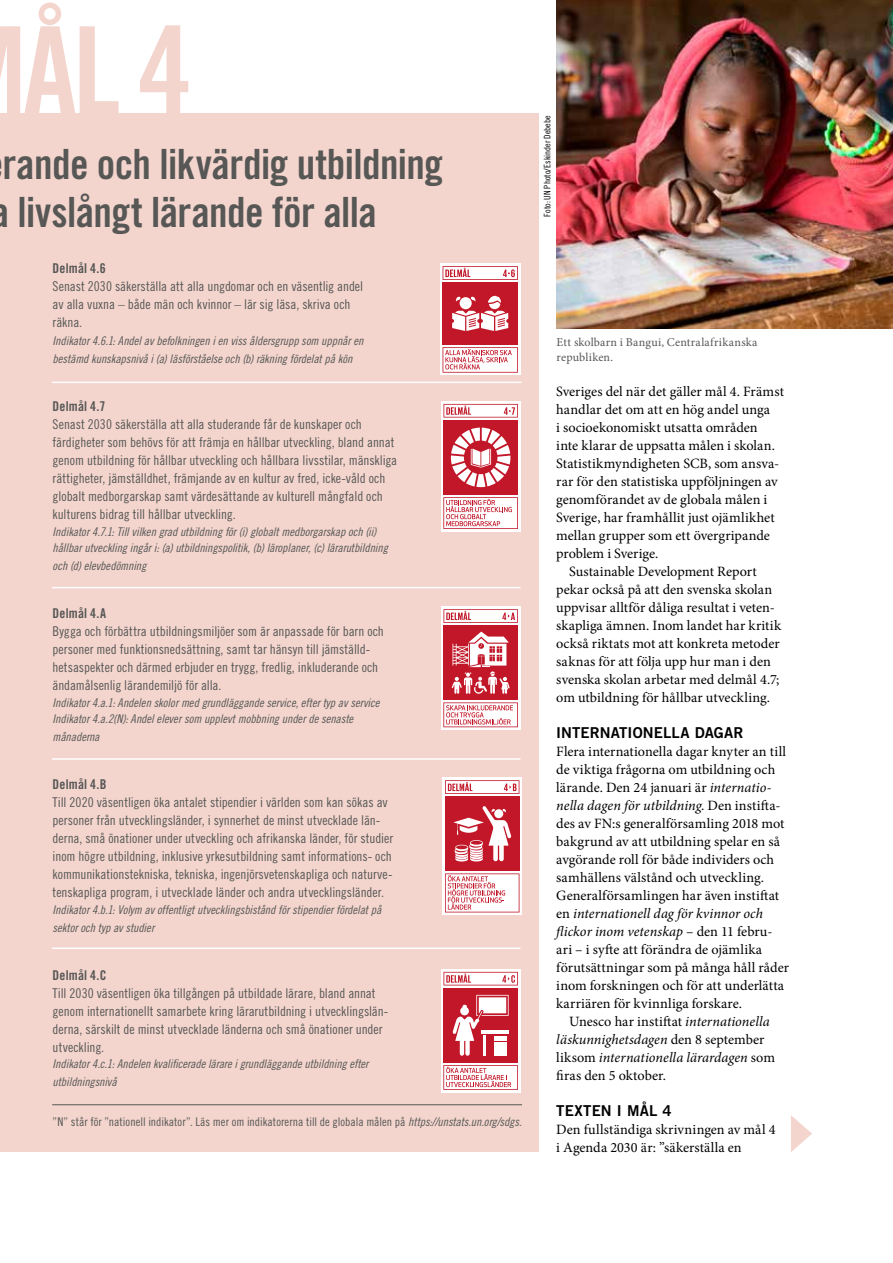
<style>
.page{position:relative;width:893px;height:1263px;background:#fff}
.page>*{position:absolute;margin:0;border:0;box-sizing:border-box;transform-origin:0 0}
.t1{font:41.7px/47.1px "Trade Gothic LT Std Bd Cn 20";letter-spacing:-.015em;color:#575756}
.t2{font:15px "Trade Gothic LT Std Bd 2";letter-spacing:.005em;color:#000}
.t3{font:14.25px/18px "Minion Pro";color:#000}
.t4{font:italic 14.25px/18px "Minion Pro";color:#000}
.t5{font:13.5px/18px "Trade Gothic LT Std Cn 18";letter-spacing:-.005em;color:#575756}
.t6{font:13.5px "Trade Gothic LT Std Bd Cn 20";letter-spacing:.015em;color:#575756}
.t7{font:12px/18px "Trade Gothic LT Std Cn 18 Obl";letter-spacing:-.005em;color:#575756}
.t8{font:12px "Trade Gothic LT Std Cn 18";color:#575756}
.t9{font:12px/15px "Minion Pro";letter-spacing:.01em;color:#575756}
.t10{font:9px "Trade Gothic LT Std Cn 18";letter-spacing:.005em;color:#000}
.s1{font-family:"Trade Gothic LT Std Cn 18 Obl"}
.s2{font-style:italic}
.s3{font-style:normal}
</style>
<div class="page">
<div style="left:0;top:113px;width:538px;height:1039px;background:#f3d5cd"></div>
<svg style="left:140px;top:25px;width:48px;height:88px"></svg>
<svg style="left:0;top:2px;width:119px;height:111px"></svg>
<hr style="left:52px;top:587px;width:468px;height:1px;background:#fff">
<hr style="left:52px;top:758px;width:468px;height:2px;background:#fff">
<hr style="left:52px;top:947px;width:468px;height:2px;background:#fff">
<hr style="left:52px;top:382px;width:469px;height:1px;background:#fff">
<div style="left:441px;top:401px;width:79px;height:130px;background:#fff"></div>
<div style="left:443px;top:420px;width:75px;height:75px;background:#c11728"></div>
<svg style="left:443px;top:404px;width:75px;height:14px"></svg>
<svg style="left:451px;top:428px;width:59px;height:59px"></svg>
<svg style="left:443px;top:497px;width:75px;height:32px"></svg>
<div style="left:441px;top:607px;width:79px;height:123px;background:#fff"></div>
<div style="left:443px;top:625px;width:75px;height:75px;background:#c11728"></div>
<svg style="left:443px;top:609px;width:75px;height:14px"></svg>
<svg style="left:443px;top:702px;width:75px;height:25px"></svg>
<svg style="left:451px;top:631px;width:59px;height:63px"></svg>
<svg style="left:442px;top:778px;width:80px;height:137px"></svg>
<div style="left:445px;top:796px;width:74px;height:75px;background:#c11728"></div>
<svg style="left:445px;top:780px;width:74px;height:14px"></svg>
<svg style="left:445px;top:873px;width:74px;height:39px;background:#f1ced2"></svg>
<svg style="left:453px;top:806px;width:59px;height:55px"></svg>
<svg style="left:441px;top:969px;width:79px;height:123px"></svg>
<div style="left:443px;top:988px;width:75px;height:74px;background:#c11728"></div>
<svg style="left:443px;top:972px;width:75px;height:13px"></svg>
<svg style="left:452px;top:995px;width:57px;height:61px"></svg>
<svg style="left:443px;top:1065px;width:75px;height:25px;background:#eec1c6"></svg>
<hr style="left:52px;top:1104px;width:470px;height:1px;background:#575756">
<div style="left:440px;top:264px;width:80px;height:111px;background:#fff"></div>
<div style="left:443px;top:282px;width:75px;height:63px;background:#c11728"></div>
<svg style="left:443px;top:266px;width:75px;height:14px"></svg>
<svg style="left:452px;top:296px;width:56px;height:35px"></svg>
<div style="left:460px;top:297px;width:12px;height:12px;background:#fff;border-radius:50%"></div>
<svg style="left:443px;top:347px;width:75px;height:26px"></svg>
<img style="left:556px;top:0;width:337px;height:328px">
<svg style="left:791px;top:1115px;width:21px;height:37px"></svg>
<h1 class="t1" style="left:17px;top:141px;width:427px;text-indent:-15px">rande och likvärdig utbildning livslångt lärande för alla</h1>
<p class="t6" style="left:53px;top:260px;width:55px">Delmål 4.6</p>
<p class="t5" style="left:53px;top:277px;width:312px">Senast 2030 säkerställa att alla ungdomar och en väsentlig andel av alla vuxna – både män och kvinnor – lär sig läsa, skriva och räkna.</p>
<p class="t7" style="left:53px;top:332px;width:312px">Indikator 4.6.1: Andel av befolkningen i en viss åldersgrupp som uppnår en bestämd kunskapsnivå i (a) läsförståelse och (b) räkning fördelat på kön</p>
<p class="t6" style="left:53px;top:398px;width:54px">Delmål 4.7</p>
<p class="t5" style="left:53px;top:415px;width:346px">Senast 2030 säkerställa att alla studerande får de kunskaper och färdigheter som behövs för att främja en hållbar utveckling, bland annat genom utbildning för hållbar utveckling och hållbara livsstilar, mänskliga rättigheter, jämställdhet, främjande av en kultur av fred, icke-våld och globalt medborgarskap samt värdesättande av kulturell mångfald och kulturens bidrag till hållbar utveckling.</p>
<p class="t7" style="left:53px;top:524px;width:337px;line-height:16.5px">Indikator 4.7.1: Till vilken grad utbildning för (i) globalt medborgarskap och (ii) hållbar utveckling ingår i: (a) utbildningspolitik, (b) läroplaner, (c) lärarutbildning</p>
<p class="t7" style="left:53px;top:557px;width:95px">och (d) elevbedömning</p>
<p class="t6" style="left:53px;top:605px;width:55px">Delmål 4.A</p>
<p class="t5" style="left:53px;top:622px;width:333px">Bygga och förbättra utbildningsmiljöer som är anpassade för barn och personer med funktionsnedsättning, samt tar hänsyn till jämställd&shy;hetsaspekter och därmed erbjuder en trygg, fredlig, inkluderande och ändamålsenlig lärandemiljö för alla.</p>
<p class="t7" style="left:53px;top:695px;width:328px;line-height:16.5px">Indikator 4.a.1: Andelen skolor med grundläggande service, efter typ av service<br>Indikator 4.a.2(N): Andel elever som upplevt mobbning under de senaste</p>
<p class="t7" style="left:53px;top:728px;width:49px">månaderna</p>
<p class="t6" style="left:53px;top:776px;width:56px">Delmål 4.B</p>
<p class="t5" style="left:53px;top:793px;width:342px">Till 2020 väsentligen öka antalet stipendier i världen som kan sökas av personer från utvecklingsländer, i synnerhet de minst utvecklade län&shy;derna, små önationer under utveckling och afrikanska länder, för studier inom högre utbildning, inklusive yrkesutbildning samt informations- och kommunikationstekniska, tekniska, ingenjörsvetenskapliga och naturve&shy;tenskapliga program, i utvecklade länder och andra utvecklingsländer.</p>
<p class="t7" style="left:53px;top:901px;width:330px">Indikator 4.b.1: Volym av offentligt utvecklingsbistånd för stipendier fördelat på sektor och typ av studier</p>
<p class="t6" style="left:53px;top:967px;width:55px">Delmål 4.C</p>
<p class="t5" style="left:53px;top:984px;width:337px">Till 2030 väsentligen öka tillgången på utbildade lärare, bland annat genom internationellt samarbete kring lärarutbildning i utvecklingslän&shy;derna, särskilt de minst utvecklade länderna och små önationer under utveckling.</p>
<p class="t7" style="left:53px;top:1055px;width:317px">Indikator 4.c.1: Andelen kvalificerade lärare i grundläggande utbildning efter utbildningsnivå</p>
<p class="t8" style="left:53px;top:1114px;width:471px">”N” står för ”nationell indikator”. Läs mer om indikatorerna till de globala målen på <span class="s1">https://unstats.un.org/sdgs.</span></p>
<p class="t10" style="left:542px;top:217px;width:103px;rotate:-90deg">Foto: UN Photo/Eskinder Debebe</p>
<p class="t9" style="left:557px;top:335px;width:202px">Ett skolbarn i Bangui, Centralafrikanska republiken.</p>
<p class="t3" style="left:556px;top:383px;width:229px">Sveriges del när det gäller mål 4. Främst</p>
<p class="t3" style="left:556px;top:401px;width:215px">handlar det om att en hög andel unga</p>
<p class="t3" style="left:556px;top:419px;width:203px">i socioekonomiskt utsatta områden</p>
<p class="t3" style="left:556px;top:437px;width:220px">inte klarar de uppsatta målen i skolan.</p>
<p class="t3" style="left:556px;top:455px;width:224px">Statistikmyndigheten SCB, som ansva-</p>
<p class="t3" style="left:556px;top:473px;width:223px">rar för den statistiska uppföljningen av</p>
<p class="t3" style="left:556px;top:491px;width:213px">genomförandet av de globala målen i</p>
<p class="t3" style="left:556px;top:509px;width:220px">Sverige, har framhållit just ojämlikhet</p>
<p class="t3" style="left:556px;top:527px;width:215px">mellan grupper som ett övergripande</p>
<p class="t3" style="left:556px;top:544px;width:104px">problem i Sverige.</p>
<p class="t3" style="left:569px;top:562px;width:189px">Sustainable Development Report</p>
<p class="t3" style="left:556px;top:580px;width:217px">pekar också på att den svenska skolan</p>
<p class="t3" style="left:556px;top:598px;width:220px">uppvisar alltför dåliga resultat i veten-</p>
<p class="t3" style="left:556px;top:616px;width:226px">skapliga ämnen. Inom landet har kritik</p>
<p class="t3" style="left:556px;top:634px;width:225px">också riktats mot att konkreta metoder</p>
<p class="t3" style="left:556px;top:652px;width:216px">saknas för att följa upp hur man i den</p>
<p class="t3" style="left:556px;top:670px;width:225px">svenska skolan arbetar med delmål 4.7;</p>
<p class="t3" style="left:556px;top:688px;width:215px">om utbildning för hållbar utveckling.</p>
<p class="t2" style="left:556px;top:723px;width:189px">INTERNATIONELLA DAGAR</p>
<p class="t3" style="left:556px;top:743px;width:234px">Flera internationella dagar knyter an till de viktiga frågorna om utbildning och lärande. Den 24 januari är <span class="s2">internatio&shy;nella dagen för utbildning</span>. Den instifta&shy;des av FN:s generalförsamling 2018 mot bakgrund av att utbildning spelar en så avgörande roll för både individers och samhällens välstånd och utveckling.<br>Generalförsamlingen har även instiftat en <span class="s2">internationell dag för kvinnor och flickor inom vetenskap</span> – den 11 febru&shy;ari – i syfte att förändra de ojämlika förutsättningar som på många håll råder inom forskningen och för att underlätta karriären för kvinnliga forskare.</p>
<p class="t4" style="left:556px;top:1012px;width:220px;text-indent:13px"><span class="s3">Unesco har instiftat</span> internationella läskunnighetsdagen <span class="s3">den 8 september liksom</span> internationella lärardagen <span class="s3">som firas den 5 oktober.</span></p>
<p class="t2" style="left:556px;top:1101px;width:117px">TEXTEN I MÅL 4</p>
<p class="t3" style="left:556px;top:1121px;width:221px">Den fullständiga skrivningen av mål 4 i Agenda 2030 är: ”säkerställa en</p>
</div>
